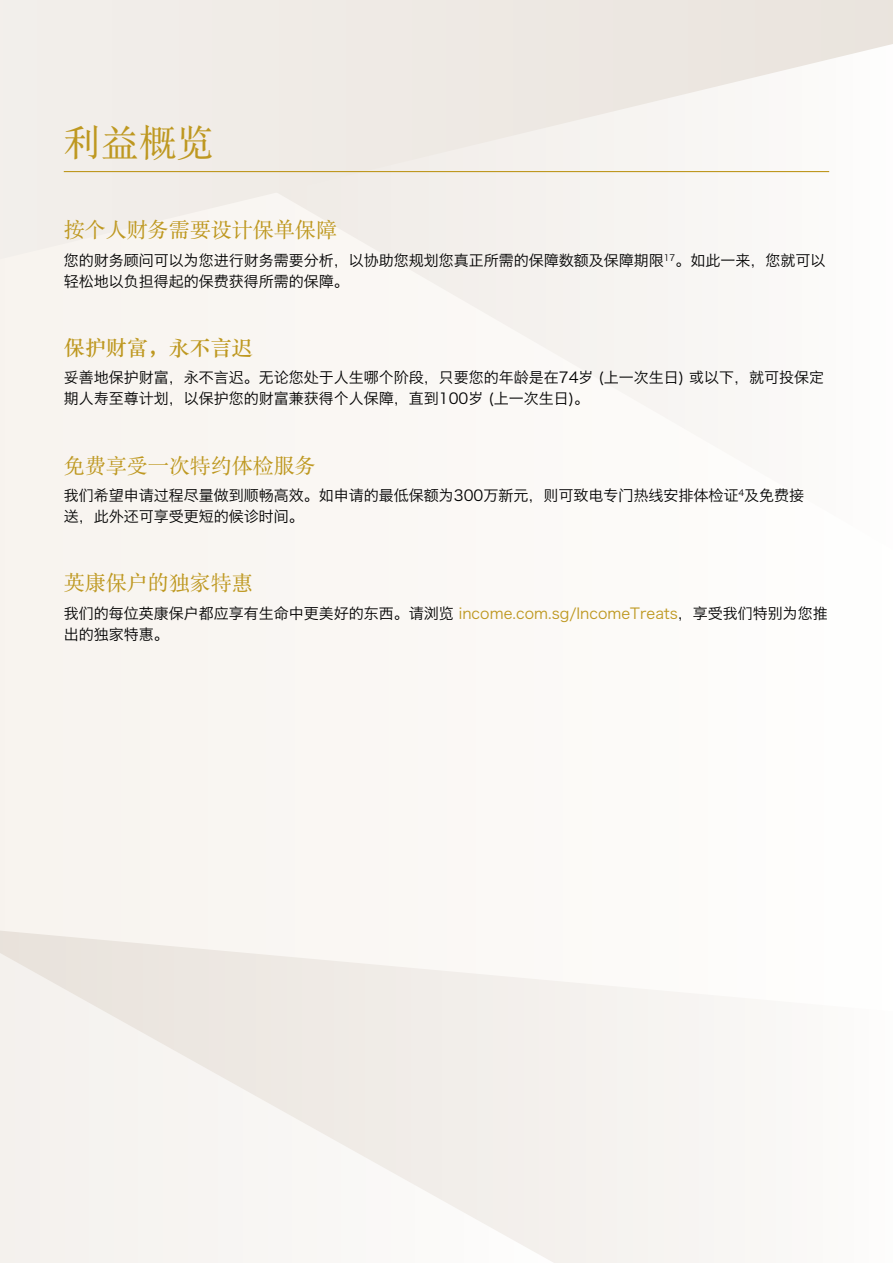
<style>
.page{position:relative;width:893px;height:1263px;background:#faf7f4}
.page>*{position:absolute;margin:0;border:0;box-sizing:border-box;transform-origin:0 0}
.t1{font:37.5px "ST Songti SC Regular";color:#be9820}
.t2{font:21px "ST Songti SC Regular";color:#be9820}
.t3{font:21px "ST Songti SC Bold";color:#be9820}
.t4{font:15px/21px "Hiragino Sans GB W3";color:#000}
.s1{color:#be9820}
</style>
<div class="page">
<svg style="left:0;top:930px;width:477px;height:289px"></svg>
<svg style="left:37px;top:0;width:856px;height:280px"></svg>
<hr style="left:64px;top:171px;width:765px;height:1px;background:#be9820">
<h1 class="t1" style="left:64px;top:119px;width:151px">利益概览</h1>
<h2 class="t2" style="left:64px;top:217px;width:274px">按个人财务需要设计保单保障</h2>
<p class="t4" style="left:64px;top:249px;width:763px">您的财务顾问可以为您进行财务需要分析，以协助您规划您真正所需的保障数额及保障期限<sup>17</sup>。如此一来，您就可以轻松地以负担得起的保费获得所需的保障。</p>
<h2 class="t3" style="left:64px;top:334px;width:190px">保护财富，永不言迟</h2>
<p class="t4" style="left:64px;top:367px;width:762px">妥善地保护财富，永不言迟。无论您处于人生哪个阶段，只要您的年龄是在74岁 (上一次生日) 或以下，就可投保定期人寿至尊计划，以保护您的财富兼获得个人保障，直到100岁 (上一次生日)。</p>
<h2 class="t2" style="left:64px;top:452px;width:253px">免费享受一次特约体检服务</h2>
<p class="t4" style="left:64px;top:485px;width:742px">我们希望申请过程尽量做到顺畅高效。如申请的最低保额为300万新元，则可致电专门热线安排体检证<sup>4</sup>及免费接送，此外还可享受更短的候诊时间。</p>
<h2 class="t2" style="left:64px;top:570px;width:190px">英康保户的独家特惠</h2>
<p class="t4" style="left:64px;top:602px;width:766px">我们的每位英康保户都应享有生命中更美好的东西。请浏览 <span class="s1">income.com.sg/IncomeTreats</span>，享受我们特别为您推出的独家特惠。</p>
</div>
